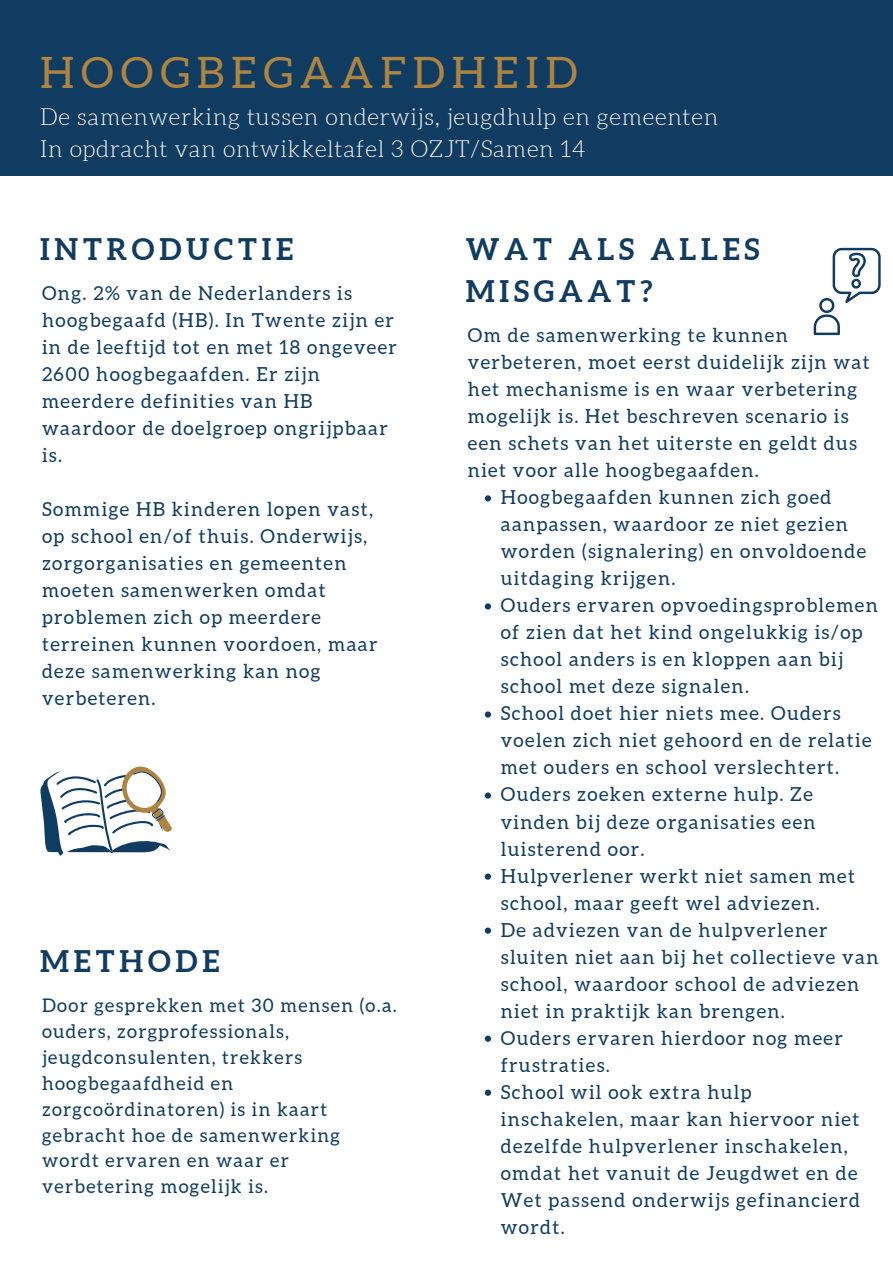
<style>
.page{position:relative;width:893px;height:1263px;background:#fff}
.page>*{position:absolute;margin:0;border:0;box-sizing:border-box;transform-origin:0 0}
.t1{font:43.28px "Aleo";letter-spacing:.16em;color:#ae8441}
.t2{font:700 29.78px/41.6px "Aleo";letter-spacing:.16em;color:#113c61}
.t3{font:300 23.17px "Aleo";letter-spacing:.03em;color:#fff}
.t4{font:19.27px/27px "Aleo";letter-spacing:.07em;color:#113c61}
.t5{font:18.75px/25.9px "Aleo";letter-spacing:.07em;color:#113c61}
</style>
<div class="page">
<div style="left:0;top:0;width:893px;height:175px;background:#113c61"></div>
<svg style="left:485px;top:495px;width:6px;height:6px"></svg>
<svg style="left:485px;top:603px;width:6px;height:6px"></svg>
<svg style="left:485px;top:711px;width:6px;height:7px"></svg>
<svg style="left:485px;top:792px;width:6px;height:7px"></svg>
<svg style="left:485px;top:873px;width:6px;height:7px"></svg>
<svg style="left:485px;top:927px;width:6px;height:7px"></svg>
<svg style="left:485px;top:1035px;width:6px;height:7px"></svg>
<svg style="left:485px;top:1089px;width:6px;height:7px"></svg>
<svg style="left:40px;top:766px;width:132px;height:90px"></svg>
<svg style="left:813px;top:248px;width:67px;height:87px"></svg>
<p class="t1" style="left:40px;top:49px;width:539px">HOOGBEGAAFDHEID</p>
<p class="t3" style="left:40px;top:104px;width:679px">De samenwerking tussen onderwijs, jeugdhulp en gemeenten</p>
<p class="t3" style="left:40px;top:136px;width:547px">In opdracht van ontwikkeltafel 3 OZJT/Samen 14</p>
<p class="t2" style="left:40px;top:228px;width:254px">INTRODUCTIE</p>
<p class="t4" style="left:42px;top:279px;width:356px">Ong. 2% van de Nederlanders is hoogbegaafd (HB). In Twente zijn er in de leeftijd tot en met 18 ongeveer<br>2600 hoogbegaafden. Er zijn meerdere definities van HB waardoor de doelgroep ongrijpbaar is.</p>
<p class="t4" style="left:42px;top:496px;width:337px">Sommige HB kinderen lopen vast, op school en/of thuis. Onderwijs, zorgorganisaties en gemeenten moeten samenwerken omdat problemen zich op meerdere terreinen kunnen voordoen, maar deze samenwerking kan nog verbeteren.</p>
<p class="t2" style="left:40px;top:940px;width:181px">METHODE</p>
<p class="t5" style="left:42px;top:992px;width:356px">Door gesprekken met 30 mensen (o.a. ouders, zorgprofessionals, jeugdconsulenten, trekkers hoogbegaafdheid en zorgcoördinatoren) is in kaart gebracht hoe de samenwerking wordt ervaren en waar er verbetering mogelijk is.</p>
<p class="t2" style="left:466px;top:228px;width:295px">WAT ALS ALLES<br>MISGAAT?</p>
<p class="t4" style="left:468px;top:322px;width:403px">Om de samenwerking te kunnen verbeteren, moet eerst duidelijk zijn wat het mechanisme is en waar verbetering mogelijk is. Het beschreven scenario is een schets van het uiterste en geldt dus niet voor alle hoogbegaafden.</p>
<p class="t4" style="left:501px;top:484px;width:367px">Hoogbegaafden kunnen zich goed aanpassen, waardoor ze niet gezien worden (signalering) en onvoldoende uitdaging krijgen.</p>
<p class="t4" style="left:501px;top:592px;width:378px">Ouders ervaren opvoedingsproblemen of zien dat het kind ongelukkig is/op school anders is en kloppen aan bij school met deze signalen.</p>
<p class="t4" style="left:501px;top:700px;width:372px">School doet hier niets mee. Ouders voelen zich niet gehoord en de relatie met ouders en school verslechtert.</p>
<p class="t4" style="left:501px;top:781px;width:316px">Ouders zoeken externe hulp. Ze vinden bij deze organisaties een luisterend oor.</p>
<p class="t4" style="left:501px;top:862px;width:356px">Hulpverlener werkt niet samen met school, maar geeft wel adviezen.</p>
<p class="t4" style="left:501px;top:916px;width:379px">De adviezen van de hulpverlener sluiten niet aan bij het collectieve van school, waardoor school de adviezen niet in praktijk kan brengen.</p>
<p class="t4" style="left:501px;top:1024px;width:343px">Ouders ervaren hierdoor nog meer frustraties.</p>
<p class="t4" style="left:501px;top:1078px;width:361px">School wil ook extra hulp inschakelen, maar kan hiervoor niet dezelfde hulpverlener inschakelen, omdat het vanuit de Jeugdwet en de<br>Wet passend onderwijs gefinancierd wordt.</p>
</div>
